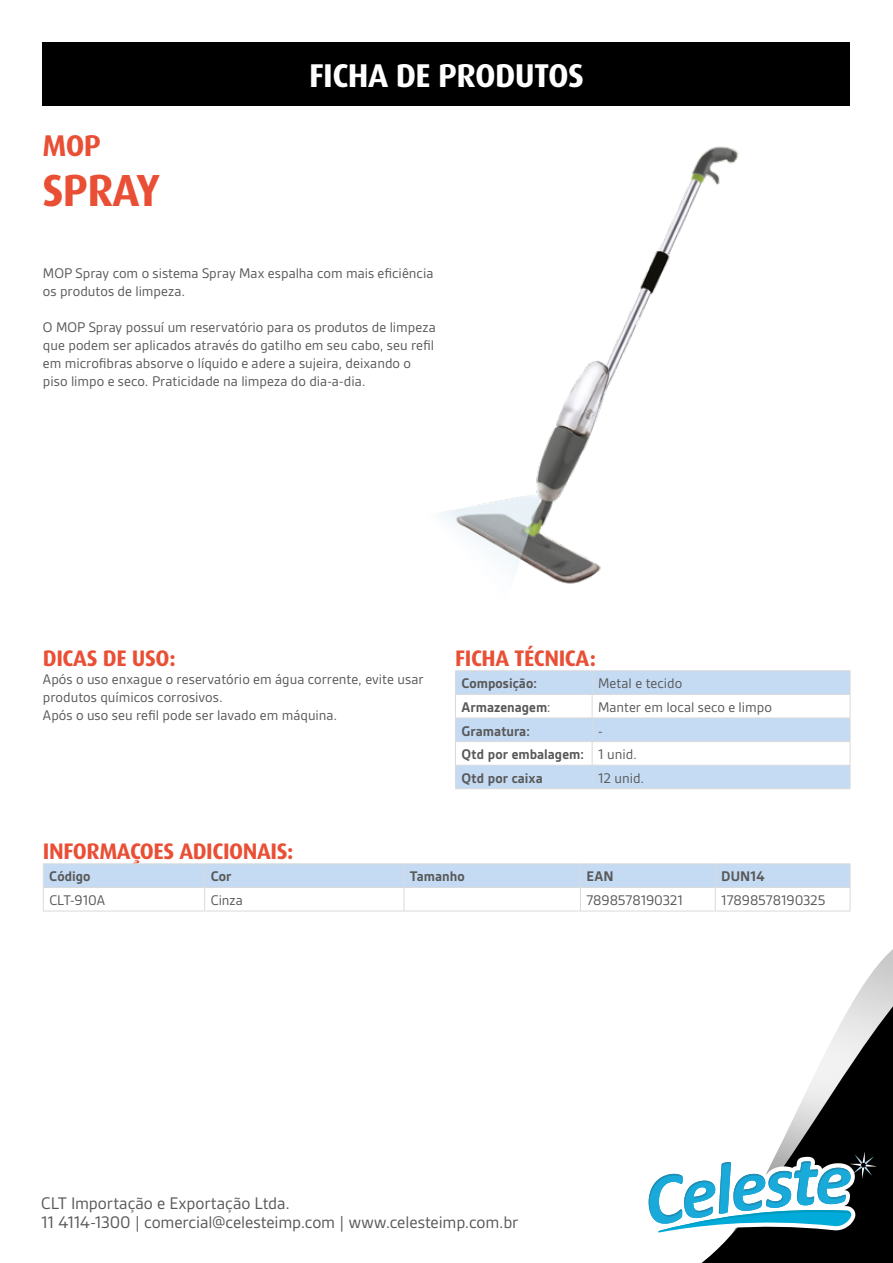
<style>
.page{position:relative;width:893px;height:1263px;background:#fff}
.page>*{position:absolute;margin:0;border:0;box-sizing:border-box;transform-origin:0 0}
.t1{font:700 45px "Dax";letter-spacing:-.02em;color:#e94f35}
.t2{font:700 33px "Dax";letter-spacing:-.02em;color:#fff}
.t3{font:700 30px "Dax";color:#e94f35}
.t4{font:700 22.5px "Dax";letter-spacing:-.02em;color:#e94f35}
.t5{font:18px/18.6px "Gesta";letter-spacing:-.005em;color:#595858}
.t6{font:15px/18px "Gesta";color:#595858}
.t7{font:700 15px/23.5px "Gesta";color:#595858}
.s1{font-weight:400}
</style>
<div class="page">
<div style="left:43px;top:43px;width:807px;height:63px;background:#000"></div>
<img style="left:865px;top:949px;width:28px;height:33px">
<svg style="left:701px;top:982px;width:192px;height:281px"></svg>
<svg style="left:648px;top:1151px;width:229px;height:86px"></svg>
<svg style="left:456px;top:671px;width:394px;height:117px;fill:#c4dbf3"></svg>
<hr style="left:455px;top:694px;width:137px;height:1px;background:#dadada">
<hr style="left:592px;top:694px;width:258px;height:1px;background:#dadada">
<hr style="left:455px;top:718px;width:137px;height:1px;background:#dadada">
<hr style="left:592px;top:718px;width:258px;height:1px;background:#dadada">
<hr style="left:455px;top:741px;width:137px;height:1px;background:#dadada">
<hr style="left:592px;top:741px;width:258px;height:1px;background:#dadada">
<svg style="left:592px;top:671px;width:1px;height:117px"></svg>
<hr style="left:455px;top:670px;width:137px;height:1px;background:#dadada">
<hr style="left:592px;top:670px;width:258px;height:1px;background:#dadada">
<hr style="left:455px;top:765px;width:137px;height:1px;background:#dadada">
<svg style="left:455px;top:671px;width:1px;height:117px"></svg>
<hr style="left:592px;top:765px;width:258px;height:1px;background:#dadada">
<svg style="left:850px;top:671px;width:1px;height:117px"></svg>
<hr style="left:455px;top:788px;width:137px;height:1px;background:#dadada">
<hr style="left:592px;top:788px;width:258px;height:1px;background:#dadada">
<hr style="left:43px;top:911px;width:162px;height:1px;background:#dadada">
<hr style="left:205px;top:911px;width:199px;height:1px;background:#dadada">
<hr style="left:404px;top:911px;width:176px;height:1px;background:#dadada">
<hr style="left:580px;top:911px;width:135px;height:1px;background:#dadada">
<hr style="left:715px;top:911px;width:135px;height:1px;background:#dadada">
<hr style="left:43px;top:863px;width:162px;height:1px;background:#dadada">
<hr style="left:205px;top:863px;width:199px;height:1px;background:#dadada">
<hr style="left:404px;top:863px;width:176px;height:1px;background:#dadada">
<hr style="left:580px;top:863px;width:135px;height:1px;background:#dadada">
<hr style="left:715px;top:863px;width:135px;height:1px;background:#dadada">
<svg style="left:43px;top:864px;width:808px;height:47px"></svg>
<img style="left:440px;top:146px;width:299px;height:438px">
<h3 class="t3" style="left:43px;top:128px;width:60px">MOP</h3>
<h1 class="t1" style="left:43px;top:165px;width:119px">SPRAY</h1>
<h2 class="t2" style="left:309px;top:57px;width:276px">FICHA DE PRODUTOS</h2>
<p class="t6" style="left:43px;top:264px;width:392px">MOP Spray com o sistema Spray Max espalha com mais eficiência os produtos de limpeza.</p>
<p class="t6" style="left:43px;top:318px;width:394px">O MOP Spray possuí um reservatório para os produtos de limpeza que podem ser aplicados através do gatilho em seu cabo, seu refil em microfibras absorve o líquido e adere a sujeira, deixando o piso limpo e seco. Praticidade na limpeza do dia-a-dia.</p>
<h3 class="t4" style="left:43px;top:646px;width:134px">DICAS DE USO:</h3>
<p class="t6" style="left:43px;top:670px;width:382px">Após o uso enxague o reservatório em água corrente, evite usar produtos químicos corrosivos.<br>Após o uso seu refil pode ser lavado em máquina.</p>
<h3 class="t4" style="left:455px;top:646px;width:143px">FICHA TÉCNICA:</h3>
<p class="t7" style="left:461px;top:672px;width:77px">Composição:</p>
<p class="t6" style="left:598px;top:674px;width:86px">Metal e tecido</p>
<p class="t7" style="left:461px;top:695px;width:91px">Armazenagem<span class="s1">:</span></p>
<p class="t6" style="left:598px;top:698px;width:175px">Manter em local seco e limpo</p>
<p class="t7" style="left:461px;top:719px;width:70px">Gramatura:</p>
<p class="t7" style="left:461px;top:719px;width:177px;text-indent:137px"><span class="s1">-<br></span>Qtd por embalagem: <span class="s1">1 unid.<br></span>Qtd por caixa</p>
<p class="t6" style="left:598px;top:769px;width:48px">12 unid.</p>
<h3 class="t4" style="left:43px;top:839px;width:252px">INFORMAÇOES ADICIONAIS:</h3>
<p class="t7" style="left:49px;top:865px;width:43px">Código</p>
<p class="t7" style="left:211px;top:865px;width:22px">Cor</p>
<p class="t7" style="left:410px;top:865px;width:56px">Tamanho</p>
<p class="t7" style="left:586px;top:865px;width:29px">EAN</p>
<p class="t7" style="left:721px;top:865px;width:45px">DUN14</p>
<p class="t6" style="left:49px;top:891px;width:57px">CLT-910A</p>
<p class="t6" style="left:211px;top:891px;width:34px">Cinza</p>
<p class="t6" style="left:586px;top:891px;width:98px">7898578190321</p>
<p class="t6" style="left:721px;top:891px;width:106px">17898578190325</p>
<p class="t5" style="left:41px;top:1194px;width:479px">CLT Importação e Exportação Ltda.<br>11 4114-1300 | comercial@celesteimp.com | www.celesteimp.com.br</p>
</div>
